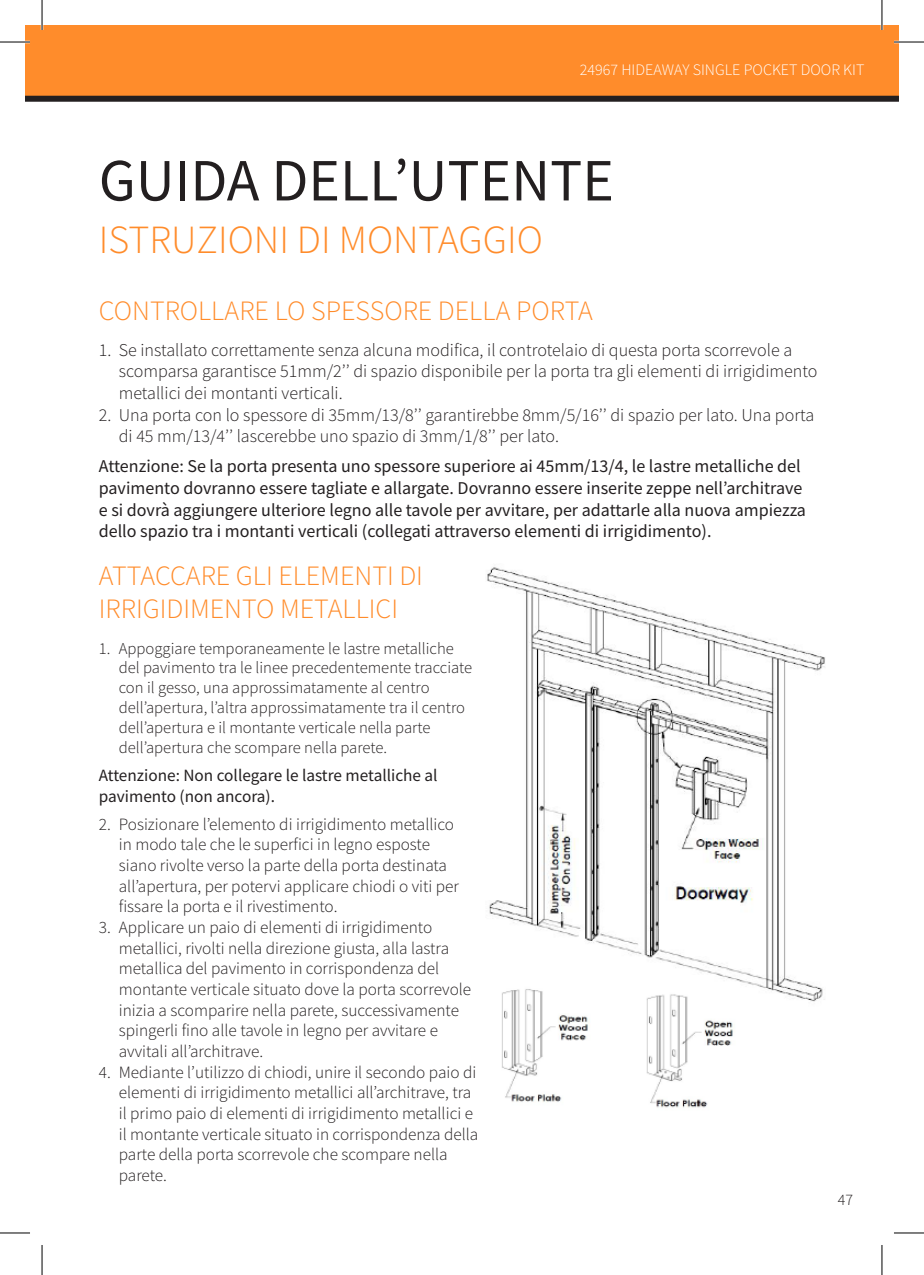
<style>
.page{position:relative;width:924px;height:1275px;background:#fff}
.page>*{position:absolute;margin:0;border:0;box-sizing:border-box;transform-origin:0 0}
.t1{font:60px "Source Sans Pro";color:#231f20}
.t2{font:300 40px "Source Sans Pro";color:#ff8c2b}
.t3{font:300 28px/33.6px "Source Sans Pro";color:#ff8c2b}
.t4{font:300 18px/21.6px "Source Sans Pro";color:#231f20}
.Body_Text{font:18px/21.6px "Source Sans Pro";color:#231f20}
.t5{font:300 17.2px/20.6px "Source Sans Pro";color:#231f20}
.Body_Text-2{font:17.2px/20.6px "Source Sans Pro";color:#231f20}
.t6{font:300 16.6px/20px "Source Sans Pro";color:#231f20}
.t7{font:300 16px "Source Sans Pro";color:#fff}
.t8{font:300 16px "Source Sans Pro";color:#231f20}
</style>
<div class="page">
<div style="left:25px;top:25px;width:873px;height:74px;background:#ff8c2b"></div>
<div style="left:25px;top:96px;width:873px;height:6px;background:#231f20"></div>
<img style="left:487px;top:567px;width:337px;height:541px">
<hr style="left:0;top:41px;width:30px;height:2px;background:#fff">
<hr style="left:893px;top:41px;width:30px;height:2px;background:#fff">
<hr style="left:41px;top:0;width:2px;height:30px;background:#fff">
<hr style="left:880px;top:0;width:2px;height:30px;background:#fff">
<hr style="left:0;top:42px;width:30px;height:1px;background:#000">
<hr style="left:893px;top:42px;width:30px;height:1px;background:#000">
<hr style="left:0;top:1232px;width:30px;height:1px;background:#000">
<hr style="left:893px;top:1232px;width:30px;height:1px;background:#000">
<hr style="left:42px;top:0;width:1px;height:30px;background:#000">
<hr style="left:42px;top:1245px;width:1px;height:30px;background:#000">
<hr style="left:881px;top:0;width:1px;height:30px;background:#000">
<hr style="left:881px;top:1245px;width:1px;height:30px;background:#000">
<p class="t7" style="left:579px;top:60px;width:286px">24967 HIDEAWAY SINGLE POCKET DOOR KIT</p>
<p class="t1" style="left:99px;top:142px;width:516px">GUIDA DELL’UTENTE</p>
<p class="t2" style="left:99px;top:215px;width:445px">ISTRUZIONI DI MONTAGGIO</p>
<p class="t3" style="left:99px;top:293px;width:495px">CONTROLLARE LO SPESSORE DELLA PORTA</p>
<p class="t4" style="left:119px;top:339px;width:700px;text-indent:-20px">1. Se installato correttamente senza alcuna modifica, il controtelaio di questa porta scorrevole a scomparsa garantisce 51mm/2’’ di spazio disponibile per la porta tra gli elementi di irrigidimento metallici dei montanti verticali.</p>
<p class="t4" style="left:119px;top:404px;width:696px;text-indent:-20px">2. Una porta con lo spessore di 35mm/13/8’’ garantirebbe 8mm/5/16’’ di spazio per lato. Una porta di 45 mm/13/4’’ lascerebbe uno spazio di 3mm/1/8’’ per lato.</p>
<p class="Body_Text" style="left:99px;top:455px;width:708px">Attenzione: Se la porta presenta uno spessore superiore ai 45mm/13/4, le lastre metalliche del pavimento dovranno essere tagliate e allargate. Dovranno essere inserite zeppe nell’architrave e si dovrà aggiungere ulteriore legno alle tavole per avvitare, per adattarle alla nuova ampiezza dello spazio tra i montanti verticali (collegati attraverso elementi di irrigidimento).</p>
<p class="t3" style="left:99px;top:559px;width:325px">ATTACCARE GLI ELEMENTI DI<br>IRRIGIDIMENTO METALLICI</p>
<p class="t6" style="left:119px;top:638px;width:355px;text-indent:-20px">1. Appoggiare temporaneamente le lastre metalliche del pavimento tra le linee precedentemente tracciate con il gesso, una approssimatamente al centro dell’apertura, l’altra approssimatamente tra il centro dell’apertura e il montante verticale nella parte dell’apertura che scompare nella parete.</p>
<p class="Body_Text-2" style="left:99px;top:765px;width:340px">Attenzione: Non collegare le lastre metalliche al pavimento (non ancora).</p>
<p class="t5" style="left:119px;top:814px;width:341px;text-indent:-20px">2. Posizionare l’elemento di irrigidimento metallico in modo tale che le superfici in legno esposte siano rivolte verso la parte della porta destinata all’apertura, per potervi applicare chiodi o viti per fissare la porta e il rivestimento.</p>
<p class="t5" style="left:119px;top:917px;width:354px;text-indent:-20px">3. Applicare un paio di elementi di irrigidimento metallici, rivolti nella direzione giusta, alla lastra metallica del pavimento in corrispondenza del montante verticale situato dove la porta scorrevole inizia a scomparire nella parete, successivamente spingerli fino alle tavole in legno per avvitare e avvitali all’architrave.</p>
<p class="t5" style="left:119px;top:1061px;width:361px;text-indent:-20px">4. Mediante l’utilizzo di chiodi, unire il secondo paio di elementi di irrigidimento metallici all’architrave, tra il primo paio di elementi di irrigidimento metallici e il montante verticale situato in corrispondenza della parte della porta scorrevole che scompare nella parete.</p>
<p class="t8" style="left:837px;top:1189px;width:17px">47</p>
</div>
